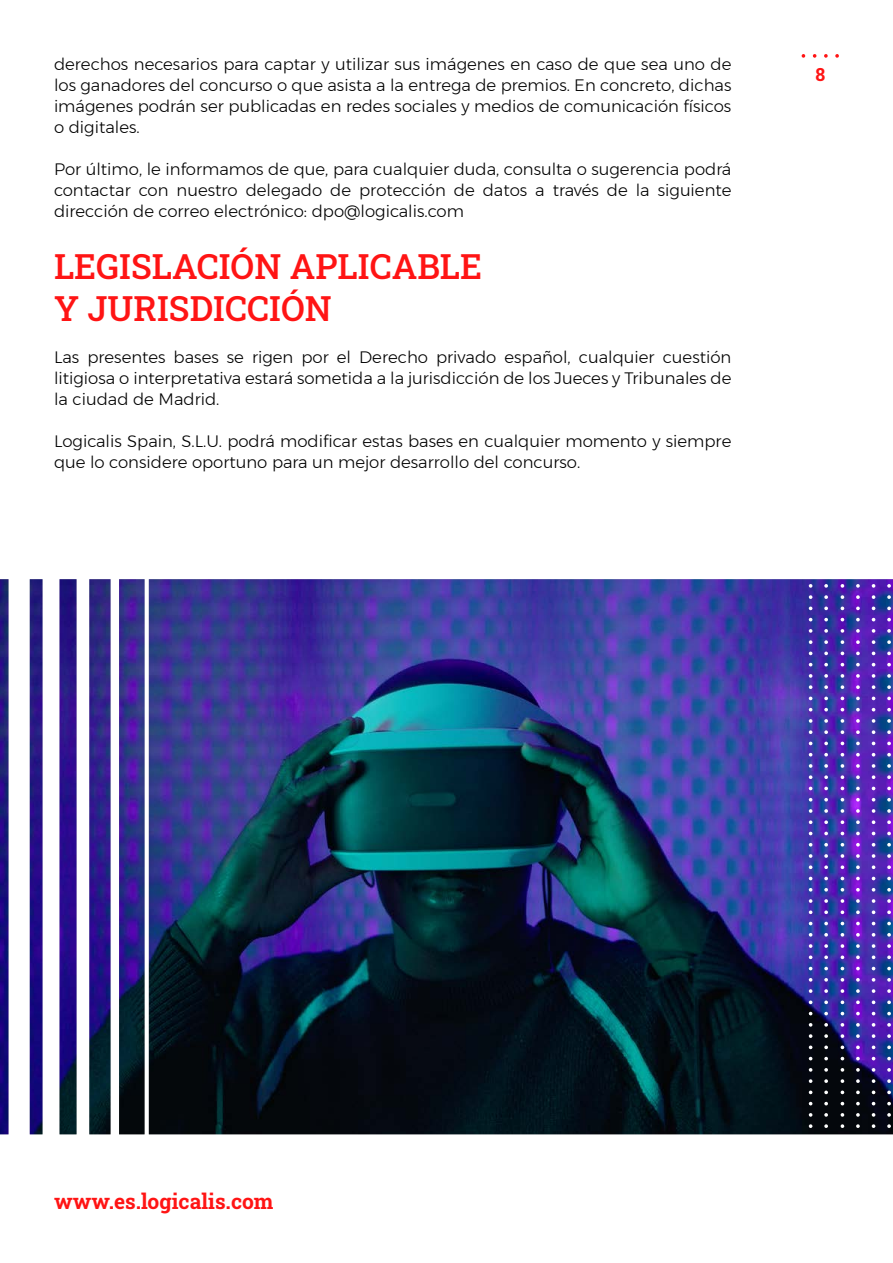
<style>
.page{position:relative;width:893px;height:1263px;background:#fff}
.page>*{position:absolute;margin:0;border:0;box-sizing:border-box;transform-origin:0 0}
.t1{font:500 34.5px/41.4px "Roboto Slab";color:#ff1414}
.t2{font:700 21px "Roboto Slab";color:#ff1414}
.t3{font:700 18px "Roboto Slab";color:#ff1414}
.t4{font:300 16.5px/21px "Montserrat";color:#000;text-align:justify}
</style>
<div class="page">
<svg style="left:803px;top:54px;width:23px;height:4px"></svg>
<img style="left:0;top:579px;width:893px;height:555px">
<svg style="left:872px;top:579px;width:3px;height:556px"></svg>
<img style="left:887px;top:579px;width:4px;height:556px">
<svg style="left:840px;top:579px;width:4px;height:556px;background:#6354a8"></svg>
<img style="left:856px;top:579px;width:4px;height:556px">
<svg style="left:809px;top:579px;width:3px;height:556px"></svg>
<svg style="left:824px;top:579px;width:4px;height:556px;background:#5e56a2"></svg>
<p class="t4" style="left:54px;top:53px;width:679px">derechos necesarios para captar y utilizar sus imágenes en caso de que sea uno de los ganadores del concurso o que asista a la entrega de premios. En concreto, dichas imágenes podrán ser publicadas en redes sociales y medios de comunicación físicos o digitales.</p>
<p class="t4" style="left:54px;top:158px;width:679px">Por último, le informamos de que, para cualquier duda, consulta o sugerencia podrá contactar con nuestro delegado de protección de datos a través de la siguiente dirección de correo electrónico: dpo@logicalis.com</p>
<h1 class="t1" style="left:54px;top:245px;width:430px">LEGISLACIÓN APLICABLE<br>Y JURISDICCIÓN</h1>
<p class="t4" style="left:54px;top:346px;width:679px">Las presentes bases se rigen por el Derecho privado español, cualquier cuestión litigiosa o interpretativa estará sometida a la jurisdicción de los Jueces y Tribunales de la ciudad de Madrid.</p>
<p class="t4" style="left:54px;top:430px;width:679px">Logicalis Spain, S.L.U. podrá modificar estas bases en cualquier momento y siempre que lo considere oportuno para un mejor desarrollo del concurso.</p>
<p class="t3" style="left:815px;top:62px;width:11px">8</p>
<p class="t2" style="left:54px;top:1187px;width:221px">www.es.logicalis.com</p>
</div>
